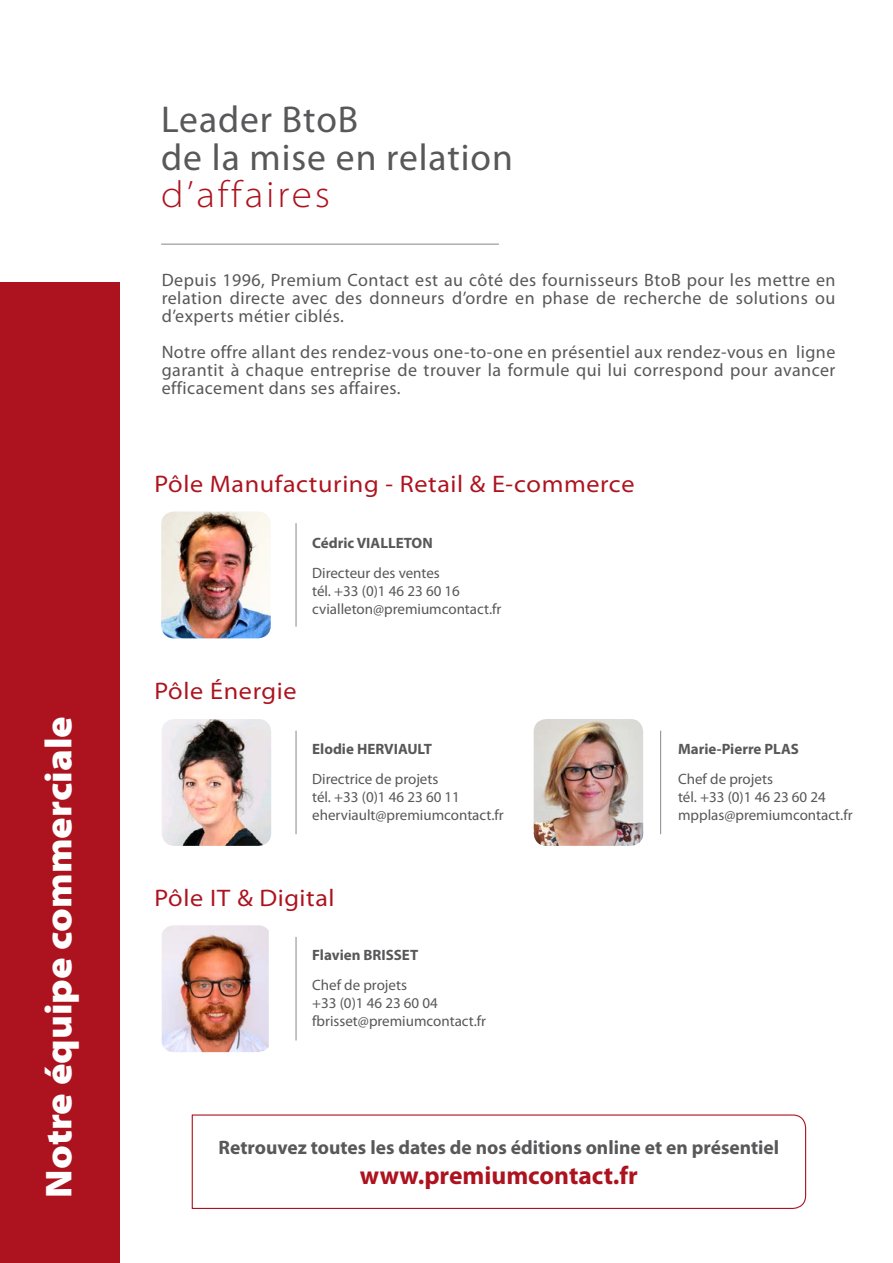
<style>
.page{position:relative;width:893px;height:1263px;background:#fff}
.page>*{position:absolute;margin:0;border:0;box-sizing:border-box;transform-origin:0 0}
.t1{font:37.5px/37.5px "Myriad Pro";letter-spacing:.025em;color:#58585a}
.t2{font:900 semi-expanded 37.5px "Myriad Pro";color:#fff}
.t3{font:300 semi-expanded 37.5px "Myriad Pro";letter-spacing:.075em;color:#ad131e}
.t4{font:700 25.5px "Myriad Pro";color:#ad131e}
.t5{font:semi-expanded 24px "Myriad Pro";letter-spacing:.025em;color:#ad131e}
.t6{font:700 19.5px "Myriad Pro";color:#58585a}
.t7{font:18px/18px "Myriad Pro";letter-spacing:.025em;color:#58585a;text-align:justify}
.t8{font:15px/18px "Myriad Pro";color:#58585a}
.t9{font:700 15px "Myriad Pro";color:#58585a}
</style>
<div class="page">
<div style="left:0;top:283px;width:120px;height:980px;background:#ad131e"></div>
<hr style="left:660px;top:731px;width:1px;height:103px;background:#87888a">
<hr style="left:296px;top:523px;width:1px;height:104px;background:#87888a">
<hr style="left:296px;top:731px;width:1px;height:103px;background:#87888a">
<hr style="left:296px;top:937px;width:1px;height:103px;background:#87888a">
<hr style="left:161px;top:244px;width:338px;height:1px;background:#87888a">
<img style="left:161px;top:511px;width:110px;height:127px">
<img style="left:162px;top:925px;width:107px;height:127px">
<img style="left:162px;top:719px;width:109px;height:127px">
<img style="left:534px;top:719px;width:109px;height:127px">
<svg style="left:191px;top:1114px;width:616px;height:95px"></svg>
<h1 class="t2" style="left:37px;top:1197px;width:483px;rotate:-90deg">Notre équipe commerciale</h1>
<h1 class="t1" style="left:161px;top:101px;width:353px">Leader BtoB<br>de la mise en relation</h1>
<h1 class="t3" style="left:161px;top:174px;width:170px">d’affaires</h1>
<p class="t7" style="left:162px;top:271px;width:675px">Depuis 1996, Premium Contact est au côté des fournisseurs BtoB pour les mettre en relation directe avec des donneurs d’ordre en phase de recherche de solutions ou d’experts métier ciblés.</p>
<p class="t7" style="left:162px;top:343px;width:675px">Notre offre allant des rendez-vous one-to-one en présentiel aux rendez-vous en ligne garantit à chaque entreprise de trouver la formule qui lui correspond pour avancer efficacement dans ses affaires.</p>
<h3 class="t5" style="left:154px;top:471px;width:481px">Pôle Manufacturing - Retail &amp; E-commerce</h3>
<p class="t9" style="left:312px;top:534px;width:122px">Cédric VIALLETON</p>
<p class="t8" style="left:312px;top:564px;width:191px">Directeur des ventes<br>tél. +33 (0)1 46 23 60 16 cvialleton@premiumcontact.fr</p>
<h3 class="t5" style="left:154px;top:678px;width:144px">Pôle énergie</h3>
<p class="t9" style="left:312px;top:740px;width:121px">Elodie HERVIAULT</p>
<p class="t8" style="left:312px;top:770px;width:193px">Directrice de projets<br>tél. +33 (0)1 46 23 60 11 eherviault@premiumcontact.fr</p>
<h3 class="t5" style="left:154px;top:885px;width:181px">Pôle it &amp; Digital</h3>
<p class="t9" style="left:312px;top:947px;width:108px">Flavien BRISSET</p>
<p class="t8" style="left:312px;top:976px;width:175px">Chef de projets<br>+33 (0)1 46 23 60 04 fbrisset@premiumcontact.fr</p>
<p class="t9" style="left:678px;top:740px;width:122px">Marie-Pierre PLAS</p>
<p class="t8" style="left:678px;top:770px;width:176px">Chef de projets<br>tél. +33 (0)1 46 23 60 24 mpplas@premiumcontact.fr</p>
<p class="t6" style="left:219px;top:1136px;width:562px">Retrouvez toutes les dates de nos éditions online et en présentiel</p>
<h2 class="t4" style="left:360px;top:1161px;width:279px">www.premiumcontact.fr</h2>
</div>
